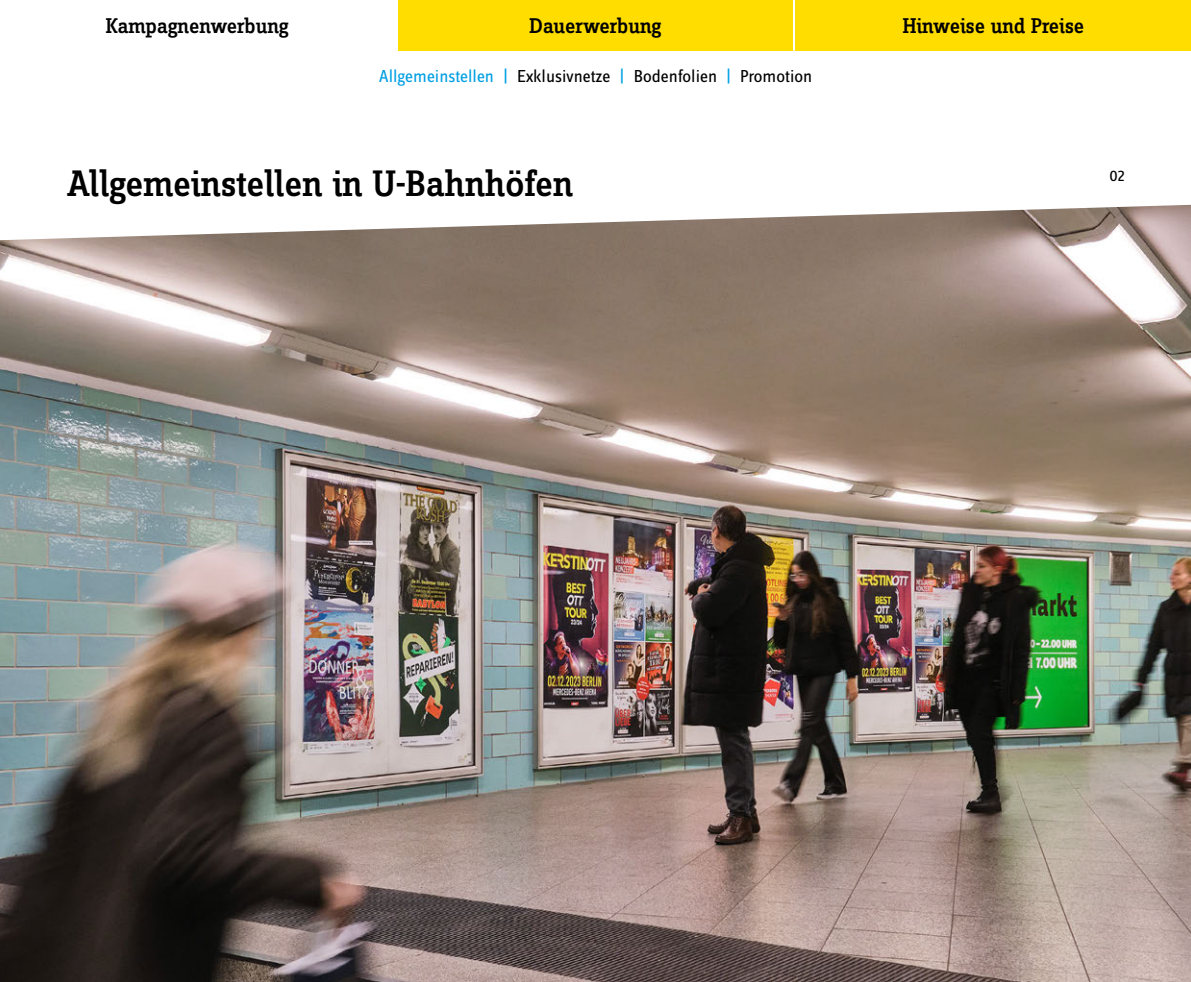
<style>
.page{position:relative;width:1191px;height:982px;background:#fff}
.page>*{position:absolute;margin:0;border:0;box-sizing:border-box;transform-origin:0 0}
.t1{font:500 38px "Zine Slab Dis";color:#000}
.t2{font:500 22px "Zine Slab Dis";letter-spacing:-.01em;color:#000}
.t3{font:18px "Zine Sans Dis OT";color:#000}
.t4{font:16px "Zine Sans Dis OT";color:#000}
.s1{color:#009fe3}
</style>
<div class="page">
<div style="left:794px;top:0;width:397px;height:51px;background:#fd0"></div>
<div style="left:397px;top:0;width:397px;height:51px;background:#fd0"></div>
<hr style="left:396px;top:0;width:2px;height:51px;background:#fff">
<hr style="left:793px;top:0;width:2px;height:51px;background:#fff">
<img style="left:0;top:205px;width:1191px;height:777px">
<p class="t2" style="left:106px;top:15px;width:185px">Kampagnenwerbung</p>
<p class="t2" style="left:529px;top:15px;width:133px">Dauerwerbung</p>
<p class="t2" style="left:902px;top:15px;width:183px">Hinweise und Preise</p>
<p class="t3" style="left:379px;top:68px;width:434px"><span class="s1">Allgemeinstellen |</span> Exklusivnetze <span class="s1">|</span> Bodenfolien <span class="s1">|</span> Promotion</p>
<h1 class="t1" style="left:67px;top:164px;width:508px">Allgemeinstellen in U-Bahnhöfen</h1>
<p class="t4" style="left:1109px;top:168px;width:17px">02</p>
</div>
